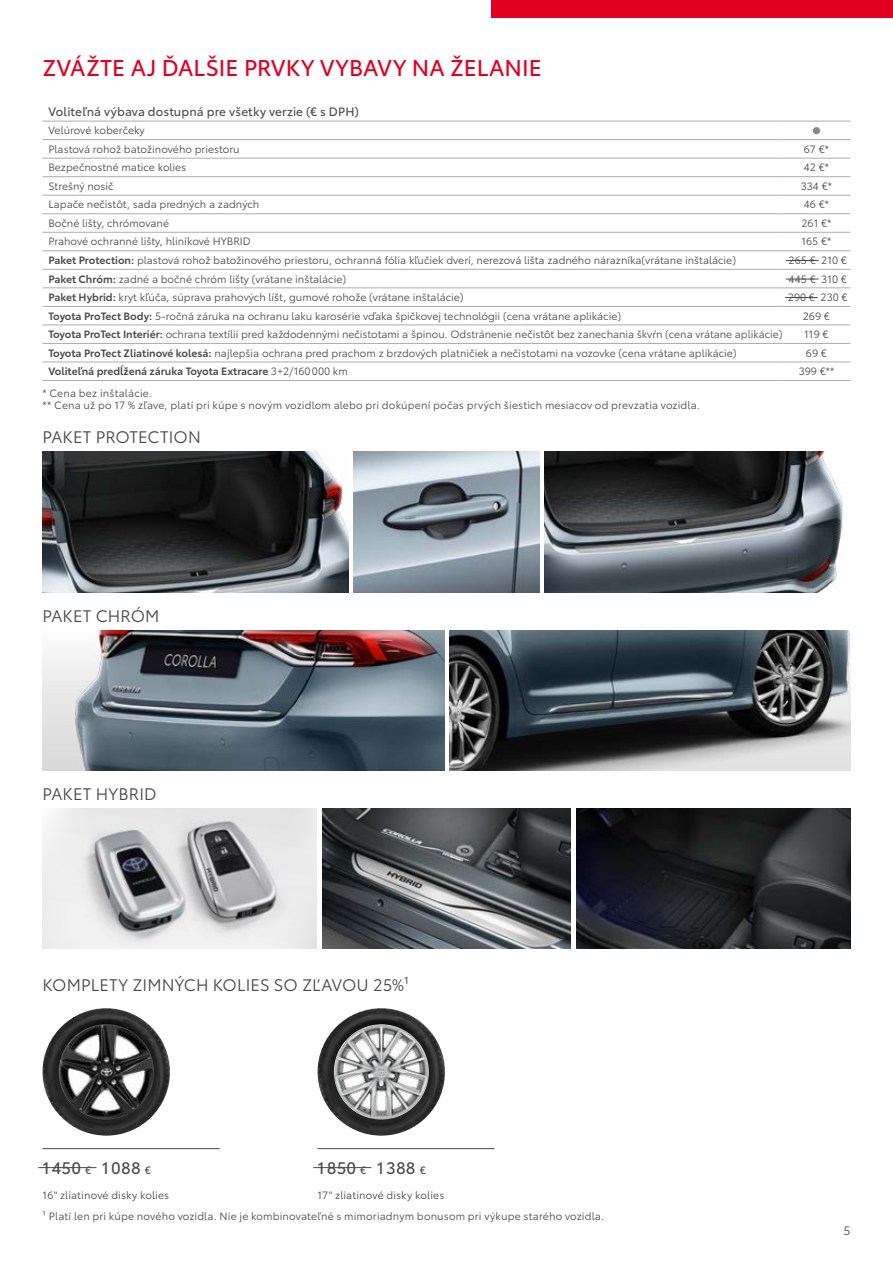
<style>
.page{position:relative;width:893px;height:1263px;background:#fff}
.page>*{position:absolute;margin:0;border:0;box-sizing:border-box;transform-origin:0 0}
.t1{font:22.5px "Toyota Type";color:#e3001f}
.t2{font:16.5px "Toyota Type";letter-spacing:.005em;color:#494948}
.t3{font:16.5px "Toyota Type";letter-spacing:.015em;color:#494948}
.t4{font:12px "Toyota Type";letter-spacing:.01em;color:#494948}
.t5{font:12px "Toyota Type";color:#494948}
.t6{font:10.5px/18.6px "Toyota Type";color:#494948}
.t7{font:600 10.5px "Toyota Type";color:#494948}
.s1{font-weight:600}
.s2{font-weight:400}
.s3{font-size:10.5px}
</style>
<div class="page">
<img style="left:449px;top:630px;width:402px;height:141px">
<img style="left:43px;top:630px;width:401px;height:141px">
<img style="left:43px;top:452px;width:306px;height:140px">
<img style="left:354px;top:452px;width:185px;height:140px">
<img style="left:544px;top:452px;width:299px;height:140px">
<img style="left:43px;top:809px;width:274px;height:140px">
<img style="left:322px;top:809px;width:249px;height:140px">
<img style="left:576px;top:809px;width:274px;height:140px">
<hr style="left:43px;top:121px;width:739px;height:1px;background:#acadad">
<hr style="left:782px;top:121px;width:68px;height:1px;background:#acadad">
<hr style="left:43px;top:139px;width:739px;height:1px;background:#acadad">
<hr style="left:782px;top:139px;width:68px;height:1px;background:#acadad">
<hr style="left:43px;top:158px;width:739px;height:1px;background:#acadad">
<hr style="left:782px;top:158px;width:68px;height:1px;background:#acadad">
<hr style="left:43px;top:176px;width:739px;height:1px;background:#acadad">
<hr style="left:782px;top:176px;width:68px;height:1px;background:#acadad">
<hr style="left:43px;top:195px;width:739px;height:1px;background:#acadad">
<hr style="left:782px;top:195px;width:68px;height:1px;background:#acadad">
<hr style="left:43px;top:213px;width:739px;height:1px;background:#acadad">
<hr style="left:782px;top:213px;width:68px;height:1px;background:#acadad">
<hr style="left:43px;top:232px;width:739px;height:1px;background:#acadad">
<hr style="left:782px;top:232px;width:68px;height:1px;background:#acadad">
<hr style="left:43px;top:251px;width:739px;height:1px;background:#acadad">
<hr style="left:782px;top:251px;width:68px;height:1px;background:#acadad">
<hr style="left:43px;top:269px;width:739px;height:1px;background:#acadad">
<hr style="left:782px;top:269px;width:68px;height:1px;background:#acadad">
<hr style="left:43px;top:288px;width:739px;height:1px;background:#acadad">
<hr style="left:782px;top:288px;width:68px;height:1px;background:#acadad">
<hr style="left:43px;top:306px;width:739px;height:1px;background:#acadad">
<hr style="left:782px;top:306px;width:68px;height:1px;background:#acadad">
<hr style="left:43px;top:325px;width:739px;height:1px;background:#acadad">
<hr style="left:782px;top:325px;width:68px;height:1px;background:#acadad">
<hr style="left:43px;top:343px;width:739px;height:1px;background:#acadad">
<hr style="left:782px;top:343px;width:68px;height:1px;background:#acadad">
<hr style="left:43px;top:362px;width:739px;height:1px;background:#acadad">
<hr style="left:782px;top:362px;width:68px;height:1px;background:#acadad">
<hr style="left:43px;top:380px;width:739px;height:1px;background:#acadad">
<hr style="left:782px;top:380px;width:68px;height:1px;background:#acadad">
<div style="left:813px;top:127px;width:7px;height:7px;background:#888;border-radius:50%"></div>
<hr style="left:786px;top:260px;width:32px;height:1px;background:#494948">
<hr style="left:786px;top:279px;width:32px;height:1px;background:#494948">
<hr style="left:785px;top:297px;width:33px;height:1px;background:#494948">
<img style="left:317px;top:1008px;width:128px;height:128px;border-radius:64px">
<img style="left:334px;top:1024px;width:95px;height:95px;border-radius:48px">
<img style="left:42px;top:1008px;width:128px;height:128px;border-radius:64px">
<img style="left:59px;top:1024px;width:95px;height:95px;border-radius:48px">
<hr style="left:43px;top:1148px;width:177px;height:1px;background:#494948">
<hr style="left:317px;top:1148px;width:178px;height:1px;background:#494948">
<div style="left:491px;top:0;width:402px;height:17px;background:#e3001f"></div>
<hr style="left:38px;top:1167px;width:59px;height:1px;background:#494948">
<hr style="left:313px;top:1167px;width:58px;height:1px;background:#494948">
<h1 class="t1" style="left:43px;top:51px;width:501px">ZVÁŽTE AJ ĎALŠIE PRVKY VYBAVY NA ŽELANIE</h1>
<p class="t4" style="left:49px;top:102px;width:312px">Voliteľná výbava dostupná pre všetky verzie (€ s DPH)</p>
<p class="t6" style="left:48px;top:120px;width:193px">Velúrové koberčeky<br>Plastová rohož batožinového priestoru</p>
<p class="t6" style="left:804px;top:139px;width:27px">67 €*</p>
<p class="t6" style="left:48px;top:158px;width:139px">Bezpečnostné matice kolies</p>
<p class="t6" style="left:804px;top:158px;width:27px">42 €*</p>
<p class="t6" style="left:48px;top:176px;width:67px">Strešný nosič</p>
<p class="t6" style="left:801px;top:176px;width:33px">334 €*</p>
<p class="t6" style="left:48px;top:195px;width:212px">Lapače nečistôt, sada predných a zadných</p>
<p class="t6" style="left:804px;top:195px;width:27px">46 €*</p>
<p class="t6" style="left:48px;top:213px;width:122px">Bočné lišty, chrómované</p>
<p class="t6" style="left:801px;top:213px;width:31px">261 €*</p>
<p class="t6" style="left:48px;top:232px;width:204px">Prahové ochranné lišty, hliníkové HYBRID</p>
<p class="t6" style="left:801px;top:232px;width:31px">165 €*</p>
<p class="t6" style="left:48px;top:250px;width:689px"><span class="s1">Paket Protection:</span> plastová rohož batožinového priestoru, ochranná fólia kľučiek dverí, nerezová lišta zadného nárazníka(vrátane inštalácie)</p>
<p class="t6" style="left:789px;top:250px;width:60px">265 € 210 €</p>
<p class="t6" style="left:48px;top:269px;width:299px"><span class="s1">Paket Chróm:</span> zadné a bočné chróm lišty (vrátane inštalácie)</p>
<p class="t6" style="left:789px;top:269px;width:60px">445 € 310 €</p>
<p class="t6" style="left:48px;top:287px;width:417px"><span class="s1">Paket Hybrid:</span> kryt kľúča, súprava prahových líšt, gumové rohože (vrátane inštalácie)</p>
<p class="t6" style="left:788px;top:287px;width:61px">290 € 230 €</p>
<p class="t6" style="left:48px;top:306px;width:574px"><span class="s1">Toyota ProTect Body:</span> 5‑ročná záruka na ochranu laku karosérie vďaka špičkovej technológii (cena vrátane aplikácie)</p>
<p class="t6" style="left:803px;top:306px;width:29px">269 €</p>
<p class="t6" style="left:48px;top:324px;width:735px"><span class="s1">Toyota ProTect Interiér:</span> ochrana textílií pred každodennými nečistotami a špinou. Odstránenie nečistôt bez zanechania škvŕn (cena vrátane aplikácie)</p>
<p class="t6" style="left:804px;top:324px;width:26px">119 €</p>
<p class="t6" style="left:48px;top:343px;width:690px"><span class="s1">Toyota ProTect Zliatinové kolesá:</span> najlepšia ochrana pred prachom z brzdových platničiek a nečistotami na vozovke (cena vrátane aplikácie)</p>
<p class="t6" style="left:806px;top:343px;width:23px">69 €</p>
<p class="t7" style="left:48px;top:363px;width:301px">Voliteľná predĺžená záruka Toyota Extracare <span class="s2">3+2/160000 km</span></p>
<p class="t6" style="left:799px;top:361px;width:37px">399 €**</p>
<p class="t6" style="left:43px;top:386px;width:659px;line-height:12.6px">* Cena bez inštalácie.<br>** Cena už po 17 % zľave, platí pri kúpe s novým vozidlom alebo pri dokúpení počas prvých šiestich mesiacov od prevzatia vozidla.</p>
<h2 class="t2" style="left:43px;top:425px;width:160px">PAKET PROTECTION</h2>
<h2 class="t2" style="left:43px;top:604px;width:118px">PAKET CHRÓM</h2>
<h2 class="t2" style="left:43px;top:782px;width:116px">PAKET HYBRID</h2>
<h2 class="t2" style="left:43px;top:973px;width:369px">KOMPLETY ZIMNÝCH KOLIES SO ZĽAVOU 25%¹</h2>
<h2 class="t3" style="left:43px;top:1155px;width:110px">1450 <span class="s3">€</span> 1088 <span class="s3">€</span></h2>
<h2 class="t3" style="left:317px;top:1155px;width:110px">1850 <span class="s3">€</span> 1388 <span class="s3">€</span></h2>
<p class="t6" style="left:43px;top:1183px;width:563px;line-height:21.9px;text-indent:275px">17" zliatinové disky kolies<br>¹ Platí len pri kúpe nového vozidla. Nie je kombinovateľné s mimoriadnym bonusom pri výkupe starého vozidla.</p>
<p class="t6" style="left:43px;top:1185px;width:128px">16" zliatinové disky kolies</p>
<p class="t5" style="left:844px;top:1222px;width:8px">5</p>
</div>
